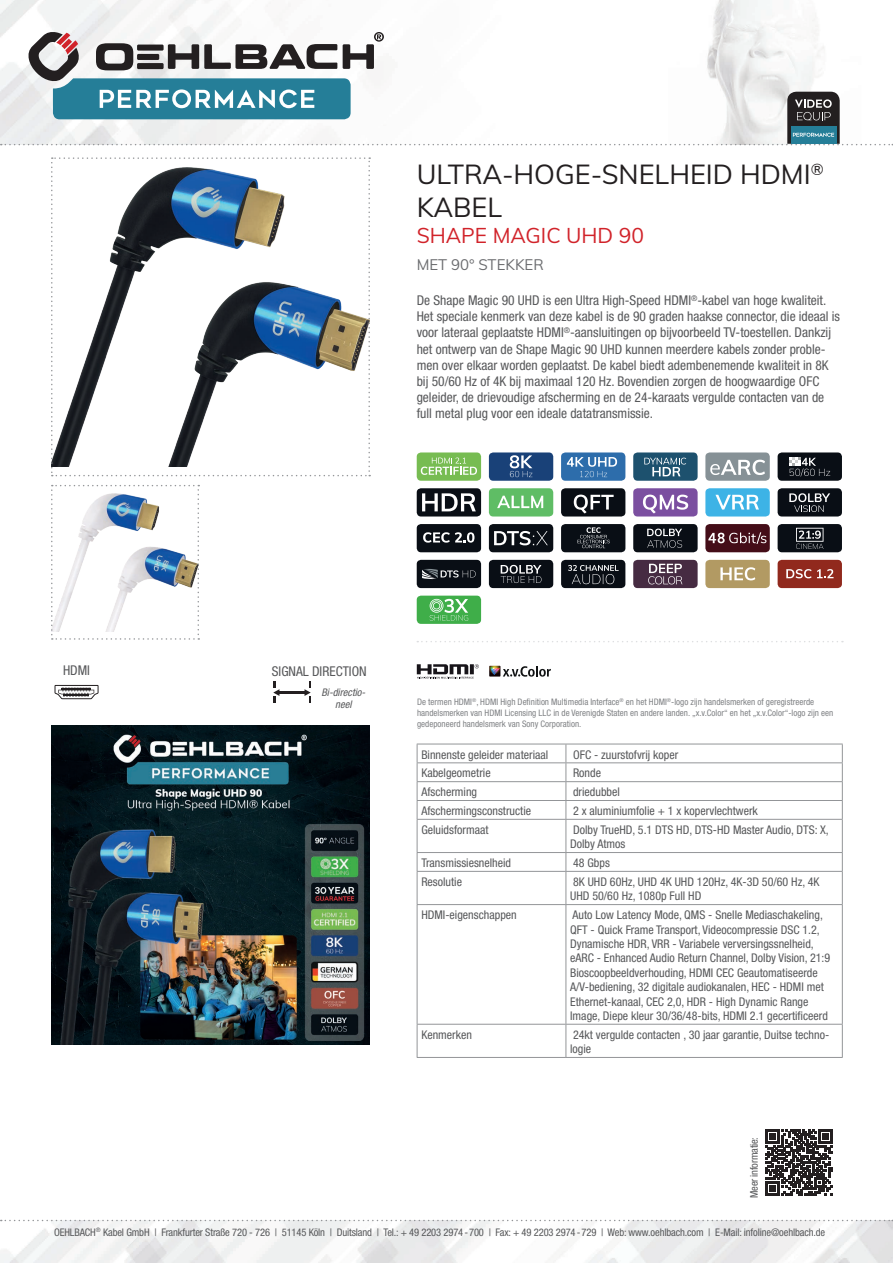
<style>
.page{position:relative;width:893px;height:1263px;background:#fff}
.page>*{position:absolute;margin:0;border:0;box-sizing:border-box;transform-origin:0 0}
.t1{font:27px/32.4px "Muli";color:#231f20}
.t2{font:21px "Muli";color:#d1232a}
.t3{font:15px "Muli";color:#6c6d70}
.t4{font:condensed 13.5px/16.2px "Helvetica Neue LTW1 G";color:#57585a}
.t5{font:condensed 12px/14.4px "Helvetica Neue LTW1 G";color:#57585a}
.t6{font:condensed 10.5px "Helvetica Neue LTW1 G";letter-spacing:-.01em;color:#57585a}
.t7{font:italic condensed 10.5px/12.6px "Helvetica Neue LTW1 G";color:#57585a;text-align:center}
.t8{font:condensed 9px/10.8px "Helvetica Neue LTW1 G";color:#808285}
</style>
<div class="page">
<img style="left:0;top:1220px;width:893px;height:43px">
<img style="left:0;top:0;width:818px;height:145px">
<svg style="left:1px;top:1220px;width:892px;height:1px"></svg>
<svg style="left:51px;top:157px;width:319px;height:319px"></svg>
<svg style="left:51px;top:485px;width:148px;height:155px"></svg>
<div style="left:417px;top:452px;width:64px;height:29px;background:#77bc52;border-radius:4px"></div>
<svg style="left:421px;top:457px;width:56px;height:18px"></svg>
<div style="left:417px;top:488px;width:64px;height:28px;background:#090e15;border-radius:4px"></div>
<svg style="left:422px;top:493px;width:54px;height:18px"></svg>
<div style="left:417px;top:524px;width:64px;height:28px;background:#090e15;border-radius:4px"></div>
<svg style="left:423px;top:532px;width:51px;height:11px"></svg>
<div style="left:417px;top:560px;width:64px;height:28px;background:#090e15;border-radius:4px"></div>
<svg style="left:422px;top:569px;width:54px;height:10px"></svg>
<div style="left:417px;top:596px;width:64px;height:28px;background:#3fae49;border-radius:4px"></div>
<svg style="left:430px;top:599px;width:38px;height:22px"></svg>
<svg style="left:417px;top:664px;width:62px;height:15px"></svg>
<svg style="left:489px;top:666px;width:62px;height:11px"></svg>
<div style="left:489px;top:452px;width:64px;height:29px;background:#194178;border-radius:4px"></div>
<svg style="left:510px;top:455px;width:22px;height:22px"></svg>
<div style="left:489px;top:488px;width:64px;height:28px;background:#5fbd65;border-radius:4px"></div>
<svg style="left:497px;top:496px;width:46px;height:12px"></svg>
<div style="left:489px;top:524px;width:64px;height:28px;background:#090e15;border-radius:4px"></div>
<svg style="left:494px;top:531px;width:54px;height:14px"></svg>
<div style="left:489px;top:560px;width:64px;height:28px;background:#090e15;border-radius:4px"></div>
<svg style="left:501px;top:565px;width:40px;height:18px"></svg>
<div style="left:561px;top:452px;width:64px;height:29px;background:#2d6dab;border-radius:4px"></div>
<svg style="left:567px;top:457px;width:50px;height:20px"></svg>
<div style="left:561px;top:488px;width:64px;height:28px;background:#090e15;border-radius:4px"></div>
<svg style="left:574px;top:495px;width:40px;height:18px"></svg>
<div style="left:561px;top:524px;width:64px;height:28px;background:#090e15;border-radius:4px"></div>
<svg style="left:577px;top:527px;width:33px;height:21px"></svg>
<div style="left:561px;top:560px;width:64px;height:28px;background:#090e15;border-radius:4px"></div>
<svg style="left:568px;top:565px;width:51px;height:19px"></svg>
<div style="left:633px;top:452px;width:65px;height:29px;background:#1d516e;border-radius:4px"></div>
<svg style="left:644px;top:458px;width:42px;height:18px"></svg>
<div style="left:633px;top:488px;width:65px;height:28px;background:#7b4fa0;border-radius:4px"></div>
<svg style="left:643px;top:495px;width:45px;height:18px"></svg>
<div style="left:633px;top:524px;width:65px;height:28px;background:#090e15;border-radius:4px"></div>
<svg style="left:647px;top:529px;width:35px;height:19px"></svg>
<div style="left:633px;top:560px;width:65px;height:28px;background:#462b42;border-radius:4px"></div>
<svg style="left:648px;top:564px;width:34px;height:20px"></svg>
<div style="left:705px;top:452px;width:65px;height:29px;background:#869196;border-radius:4px"></div>
<svg style="left:710px;top:460px;width:55px;height:15px"></svg>
<div style="left:705px;top:488px;width:65px;height:28px;background:#3db3e6;border-radius:4px"></div>
<svg style="left:715px;top:495px;width:44px;height:14px"></svg>
<div style="left:705px;top:524px;width:65px;height:28px;background:#440d18;border-radius:4px"></div>
<svg style="left:708px;top:532px;width:58px;height:12px"></svg>
<div style="left:705px;top:560px;width:65px;height:28px;background:#b29a63;border-radius:4px"></div>
<svg style="left:720px;top:567px;width:35px;height:13px"></svg>
<div style="left:778px;top:452px;width:64px;height:29px;background:#090e15;border-radius:4px"></div>
<svg style="left:789px;top:458px;width:41px;height:18px"></svg>
<div style="left:778px;top:488px;width:64px;height:28px;background:#090e15;border-radius:4px"></div>
<svg style="left:789px;top:493px;width:41px;height:19px"></svg>
<div style="left:778px;top:524px;width:64px;height:28px;background:#090e15;border-radius:4px"></div>
<svg style="left:796px;top:528px;width:27px;height:21px"></svg>
<div style="left:778px;top:560px;width:64px;height:28px;background:#91291d;border-radius:4px"></div>
<svg style="left:786px;top:569px;width:25px;height:9px"></svg>
<svg style="left:817px;top:569px;width:16px;height:9px"></svg>
<img style="left:51px;top:726px;width:319px;height:318px">
<svg style="left:55px;top:685px;width:44px;height:14px"></svg>
<hr style="left:279px;top:691px;width:26px;height:3px;background:#231f20">
<svg style="left:273px;top:681px;width:6px;height:22px"></svg>
<svg style="left:304px;top:681px;width:7px;height:22px"></svg>
<svg style="left:417px;top:641px;width:426px;height:1px"></svg>
<svg style="left:766px;top:1129px;width:66px;height:67px"></svg>
<svg style="left:1px;top:31px;width:892px;height:114px"></svg>
<svg style="left:417px;top:744px;width:426px;height:75px"></svg>
<hr style="left:417px;top:819px;width:149px;height:1px;background:#939598">
<hr style="left:417px;top:820px;width:1px;height:32px;background:#939598">
<hr style="left:566px;top:819px;width:277px;height:1px;background:#939598">
<hr style="left:566px;top:820px;width:1px;height:32px;background:#939598">
<hr style="left:842px;top:820px;width:1px;height:32px;background:#939598">
<hr style="left:417px;top:852px;width:149px;height:1px;background:#939598">
<svg style="left:417px;top:853px;width:1px;height:18px"></svg>
<hr style="left:566px;top:852px;width:277px;height:1px;background:#939598">
<svg style="left:566px;top:853px;width:1px;height:18px"></svg>
<svg style="left:842px;top:853px;width:1px;height:18px"></svg>
<hr style="left:417px;top:871px;width:149px;height:1px;background:#939598">
<hr style="left:417px;top:872px;width:1px;height:32px;background:#939598">
<hr style="left:566px;top:871px;width:277px;height:1px;background:#939598">
<hr style="left:566px;top:872px;width:1px;height:32px;background:#939598">
<hr style="left:842px;top:872px;width:1px;height:32px;background:#939598">
<hr style="left:417px;top:904px;width:149px;height:1px;background:#939598">
<hr style="left:417px;top:905px;width:1px;height:119px;background:#939598">
<hr style="left:566px;top:904px;width:277px;height:1px;background:#939598">
<hr style="left:566px;top:905px;width:1px;height:119px;background:#939598">
<hr style="left:842px;top:905px;width:1px;height:119px;background:#939598">
<hr style="left:417px;top:1024px;width:149px;height:1px;background:#939598">
<hr style="left:417px;top:1024px;width:1px;height:33px;background:#939598">
<hr style="left:566px;top:1024px;width:277px;height:1px;background:#939598">
<hr style="left:566px;top:1024px;width:1px;height:33px;background:#939598">
<hr style="left:842px;top:1024px;width:1px;height:33px;background:#939598">
<hr style="left:417px;top:1057px;width:149px;height:1px;background:#939598">
<hr style="left:566px;top:1057px;width:277px;height:1px;background:#939598">
<h1 class="t1" style="left:417px;top:157px;width:408px">ULTRA-HOGE-SNELHEID HDMI<sup>®<br></sup>KABEL</h1>
<h2 class="t2" style="left:417px;top:221px;width:229px">SHAPE MAGIC UHD 90</h2>
<p class="t3" style="left:417px;top:254px;width:129px">MET 90° STEKKER</p>
<p class="t4" style="left:417px;top:292px;width:425px">De Shape Magic 90 UHD is een Ultra High-Speed HDMI<sup>®</sup>-kabel van hoge kwaliteit.<br>Het speciale kenmerk van deze kabel is de 90 graden haakse connector, die ideaal is voor lateraal geplaatste HDMI<sup>®</sup>-aansluitingen op bijvoorbeeld TV-toestellen. Dankzij het ontwerp van de Shape Magic 90 UHD kunnen meerdere kabels zonder proble&shy;men over elkaar worden geplaatst. De kabel biedt adembenemende kwaliteit in 8K bij 50/60 Hz of 4K bij maximaal 120 Hz. Bovendien zorgen de hoogwaardige OFC geleider, de drievoudige afscherming en de 24-karaats vergulde contacten van de full metal plug voor een ideale datatransmissie.</p>
<p class="t4" style="left:63px;top:662px;width:29px">HDMI</p>
<p class="t4" style="left:272px;top:663px;width:96px">SIGNAL DIRECTION</p>
<p class="t7" style="left:321px;top:686px;width:48px">Bi-directio&shy;neel</p>
<p class="t8" style="left:417px;top:696px;width:418px">De termen HDMI<sup>®</sup>, HDMI High Definition Multimedia Interface<sup>®</sup> en het HDMI<sup>®</sup>-logo zijn handelsmerken of geregistreerde handelsmerken van HDMI Licensing LLC in de Verenigde Staten en andere landen. „x.v.Color“ en het „x.v.Color“-logo zijn een gedeponeerd handelsmerk van Sony Corporation.</p>
<p class="t5" style="left:421px;top:747px;width:128px">Binnenste geleider materiaal</p>
<p class="t5" style="left:573px;top:747px;width:107px">OFC - zuurstofvrij koper</p>
<p class="t5" style="left:421px;top:766px;width:71px">Kabelgeometrie</p>
<p class="t5" style="left:573px;top:766px;width:29px">Ronde</p>
<p class="t5" style="left:421px;top:785px;width:57px">Afscherming</p>
<p class="t5" style="left:573px;top:785px;width:48px">driedubbel</p>
<p class="t5" style="left:421px;top:804px;width:111px">Afschermingsconstructie</p>
<p class="t5" style="left:573px;top:804px;width:186px">2 x aluminiumfolie + 1 x kopervlechtwerk</p>
<p class="t5" style="left:421px;top:822px;width:69px">Geluidsformaat</p>
<p class="t5" style="left:570px;top:822px;width:260px">Dolby TrueHD, 5.1 DTS HD, DTS-HD Master Audio, DTS: X,<br>Dolby Atmos</p>
<p class="t5" style="left:421px;top:856px;width:91px">Transmissiesnelheid</p>
<p class="t5" style="left:573px;top:856px;width:38px">48 Gbps</p>
<p class="t5" style="left:421px;top:874px;width:42px">Resolutie</p>
<p class="t5" style="left:570px;top:874px;width:251px">8K UHD 60Hz, UHD 4K UHD 120Hz, 4K-3D 50/60 Hz, 4K<br>UHD 50/60 Hz, 1080p Full HD</p>
<p class="t5" style="left:421px;top:908px;width:97px">HDMI-eigenschappen</p>
<p class="t5" style="left:570px;top:908px;width:262px">Auto Low Latency Mode, QMS - Snelle Mediaschakeling, QFT - Quick Frame Transport, Videocompressie DSC 1.2, Dynamische HDR, VRR - Variabele verversingssnelheid, eARC - Enhanced Audio Return Channel, Dolby Vision, 21:9<br>Bioscoopbeeldverhouding, HDMI CEC Geautomatiseerde A/V-bediening, 32 digitale audiokanalen, HEC - HDMI met Ethernet-kanaal, CEC 2,0, HDR - High Dynamic Range Image, Diepe kleur 30/36/48-bits, HDMI 2.1 gecertificeerd</p>
<p class="t5" style="left:421px;top:1027px;width:52px">Kenmerken</p>
<p class="t5" style="left:570px;top:1027px;width:261px">24kt vergulde contacten , 30 jaar garantie, Duitse techno&shy;logie</p>
<p class="t6" style="left:748px;top:1198px;width:63px;rotate:-90deg">Meer informatie:</p>
<p class="t6" style="left:54px;top:1226px;width:773px">OEHLBACH<sup>®</sup> Kabel GmbH | Frankfurter Straße 720 - 726 | 51145 Köln | Duitsland | Tel.: + 49 2203 2974-700 | Fax: + 49 2203 2974-729 | Web: www.oehlbach.com | E-Mail: infoline@oehlbach.de</p>
</div>
